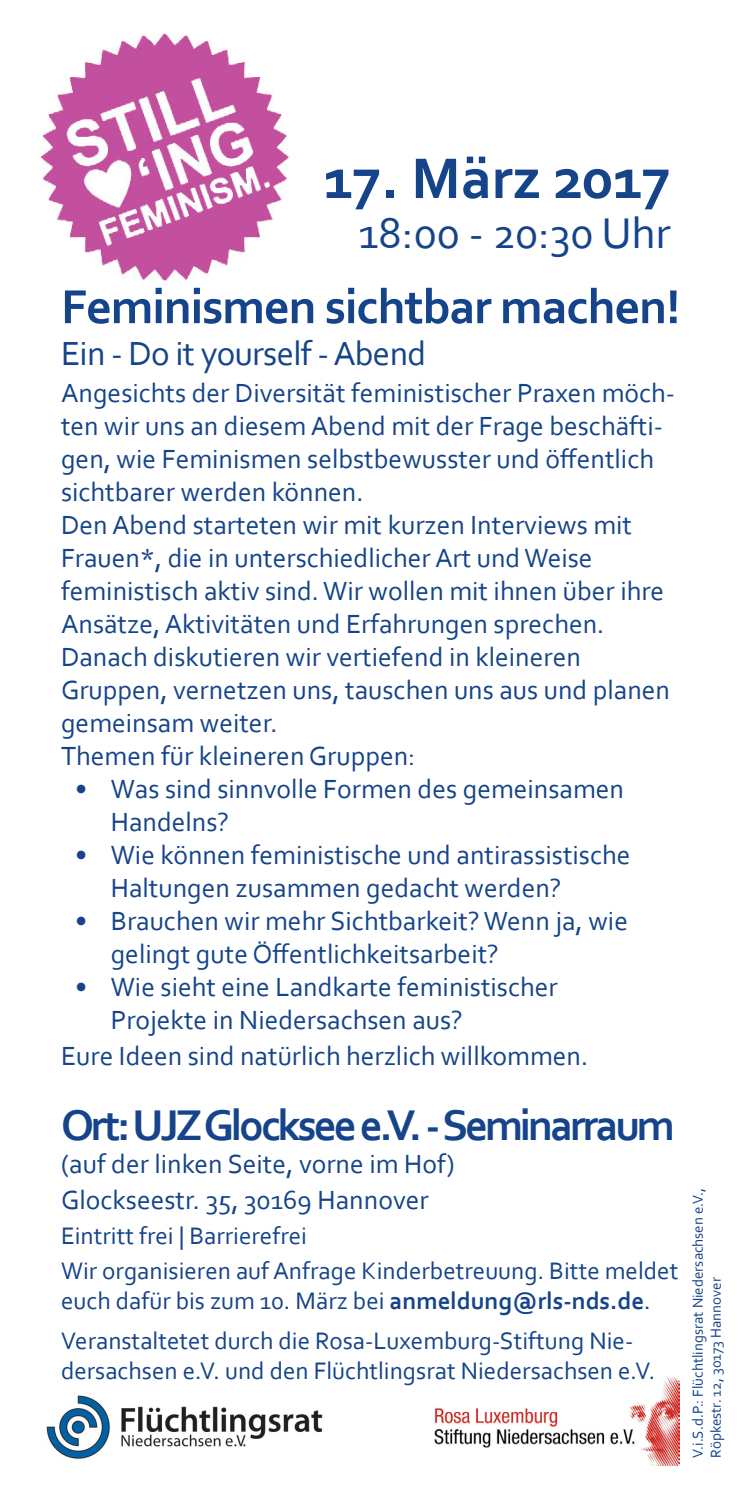
<style>
.page{position:relative;width:745px;height:1489px;background:#fff}
.page>*{position:absolute;margin:0;border:0;box-sizing:border-box;transform-origin:0 0}
.t1{font:700 60px "Corbel";color:#15448a}
.t2{font:700 50px "Corbel";letter-spacing:-.02em;color:#15448a}
.t3{font:700 45px "Corbel";letter-spacing:-.07em;color:#15448a}
.t4{font:45px "Corbel";color:#15448a}
.t5{font:35px "Corbel";letter-spacing:-.02em;color:#15448a}
.t6{font:27.5px/33px "Corbel";color:#15448a}
.t7{font:25px/30px "Corbel";color:#15448a}
.t8{font:15px/18px "Corbel";color:#15448a}
.s1{font-weight:700}
</style>
<div class="page">
<img style="left:40px;top:33px;width:249px;height:248px">
<img style="left:434px;top:1376px;width:244px;height:89px">
<img style="left:47px;top:1395px;width:276px;height:64px">
<p class="t1" style="left:323px;top:141px;width:348px">17. März 2017</p>
<p class="t4" style="left:358px;top:205px;width:313px">18:00 - 20:30 Uhr</p>
<p class="t2" style="left:61px;top:275px;width:620px">Feminismen sichtbar machen!</p>
<p class="t5" style="left:61px;top:332px;width:366px">Ein - Do it yourself - Abend</p>
<p class="t6" style="left:61px;top:375px;width:615px">Angesichts der Diversität feministischer Praxen möch&shy;ten wir uns an diesem Abend mit der Frage beschäfti&shy;gen, wie Feminismen selbstbewusster und öffentlich sichtbarer werden können.</p>
<p class="t6" style="left:61px;top:507px;width:572px">Den Abend starteten wir mit kurzen Interviews mit<br>Frauen*, die in unterschiedlicher Art und Weise</p>
<p class="t6" style="left:61px;top:573px;width:604px">feministisch aktiv sind. Wir wollen mit ihnen über ihre</p>
<p class="t6" style="left:61px;top:606px;width:544px">Ansätze, Aktivitäten und Erfahrungen sprechen.</p>
<p class="t6" style="left:61px;top:639px;width:521px">Danach diskutieren wir vertiefend in kleineren</p>
<p class="t6" style="left:61px;top:672px;width:610px">Gruppen, vernetzen uns, tauschen uns aus und planen gemeinsam weiter.</p>
<p class="t6" style="left:61px;top:738px;width:356px">Themen für kleineren Gruppen:</p>
<p class="t6" style="left:111px;top:771px;width:514px;text-indent:-35px">• Was sind sinnvolle Formen des gemeinsamen<br>Handelns?</p>
<p class="t6" style="left:111px;top:837px;width:521px;text-indent:-35px">• Wie können feministische und antirassistische<br>Haltungen zusammen gedacht werden?</p>
<p class="t6" style="left:111px;top:903px;width:518px;text-indent:-35px">• Brauchen wir mehr Sichtbarkeit? Wenn ja, wie gelingt gute Öffentlichkeitsarbeit?</p>
<p class="t6" style="left:111px;top:969px;width:448px;text-indent:-35px">• Wie sieht eine Landkarte feministischer<br>Projekte in Niedersachsen aus?</p>
<p class="t6" style="left:61px;top:1038px;width:528px">Eure Ideen sind natürlich herzlich willkommen.</p>
<p class="t3" style="left:61px;top:1097px;width:615px">Ort: UJZ Glocksee e.V. - Seminarraum</p>
<p class="t6" style="left:61px;top:1145px;width:395px;line-height:36px">(auf der linken Seite, vorne im Hof)<br>Glockseestr. 35, 30169 Hannover</p>
<p class="t7" style="left:61px;top:1220px;width:247px">Eintritt frei | Barrierefrei</p>
<p class="t7" style="left:61px;top:1255px;width:618px">Wir organisieren auf Anfrage Kinderbetreuung. Bitte meldet euch dafür bis zum 10. März bei <span class="s1">anmeldung@rls-nds.de</span>.</p>
<p class="t7" style="left:61px;top:1325px;width:595px">Veranstaltetet durch die Rosa-Luxemburg-Stiftung Nie&shy;dersachsen e.V. und den Flüchtlingsrat Niedersachsen e.V.</p>
<p class="t8" style="left:688px;top:1457px;width:272px;rotate:-90deg">V.i.S.d.P.: Flüchtlingsrat Niedersachsen e.V.,<br>Röpkestr. 12, 30173 Hannover</p>
</div>
